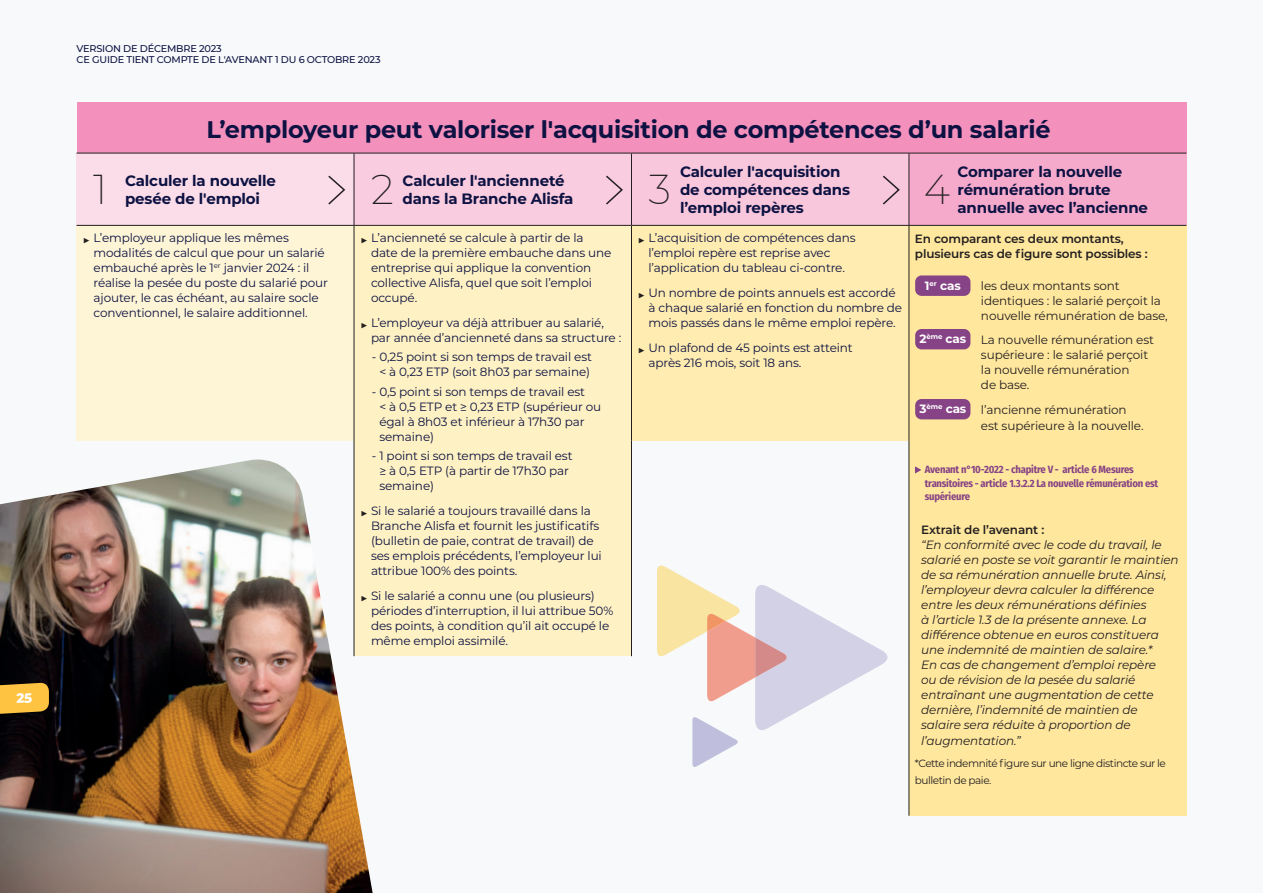
<style>
.page{position:relative;width:1263px;height:893px;background:#f7f9fa}
.page>*{position:absolute;margin:0;border:0;box-sizing:border-box;transform-origin:0 0}
.t1{font:200 40.65px "Montserrat";color:#231f20}
.t2{font:700 24px "Montserrat";letter-spacing:-.01em;color:#0d1242}
.t3{font:700 15px/18px "Montserrat";letter-spacing:-.01em;color:#0d1242}
.t4{font:12px/15px "Montserrat";letter-spacing:-.01em;color:#0d1242}
.t5{font:italic 12px/15px "Montserrat";letter-spacing:-.01em;color:#231f20}
.t6{font:12px/15px "Montserrat";letter-spacing:-.01em;color:#231f20}
.t7{font:600 12px/15px "Montserrat";letter-spacing:-.01em;color:#231f20}
.t8{font:700 12px "Montserrat";color:#fff}
.t9{font:700 10.5px/13.5px "Fira Sans Condensed";letter-spacing:-.02em;color:#864385}
.t10{font:10.5px/16.5px "Montserrat";letter-spacing:-.045em;color:#231f20}
.t11{font:500 9.75px/11.2px "Montserrat";letter-spacing:-.02em;color:#0d1242}
.s1{font-size:12.75px;color:#231f20}
.s2{font-weight:700;color:#fff}
</style>
<div class="page">
<img style="left:0;top:459px;width:373px;height:434px">
<svg style="left:657px;top:566px;width:231px;height:201px"></svg>
<div style="left:77px;top:102px;width:1109px;height:51px;background:#f390bc"></div>
<div style="left:77px;top:153px;width:277px;height:72px;background:#fbdce9"></div>
<div style="left:354px;top:153px;width:277px;height:72px;background:#f9ccdf"></div>
<div style="left:631px;top:153px;width:278px;height:72px;background:#f8c7dc"></div>
<div style="left:909px;top:153px;width:277px;height:72px;background:#f5aacc"></div>
<div style="left:77px;top:225px;width:277px;height:216px;background:#fef5d6"></div>
<div style="left:354px;top:225px;width:277px;height:431px;background:#fef1c3"></div>
<div style="left:631px;top:225px;width:278px;height:216px;background:#ffecb0"></div>
<div style="left:909px;top:225px;width:277px;height:591px;background:#ffe79e"></div>
<hr style="left:77px;top:153px;width:277px;height:1px;background:#231f20">
<hr style="left:354px;top:153px;width:277px;height:1px;background:#231f20">
<hr style="left:354px;top:153px;width:1px;height:72px;background:#231f20">
<hr style="left:631px;top:153px;width:278px;height:1px;background:#231f20">
<hr style="left:631px;top:153px;width:1px;height:72px;background:#231f20">
<hr style="left:909px;top:153px;width:277px;height:1px;background:#231f20">
<hr style="left:908px;top:153px;width:1px;height:72px;background:#231f20">
<hr style="left:77px;top:225px;width:277px;height:1px;background:#231f20">
<hr style="left:631px;top:225px;width:278px;height:1px;background:#231f20">
<hr style="left:354px;top:225px;width:277px;height:1px;background:#231f20">
<hr style="left:354px;top:226px;width:1px;height:215px;background:#231f20">
<hr style="left:631px;top:226px;width:1px;height:215px;background:#231f20">
<hr style="left:354px;top:441px;width:1px;height:215px;background:#231f20">
<hr style="left:631px;top:441px;width:1px;height:215px;background:#231f20">
<hr style="left:909px;top:225px;width:277px;height:1px;background:#231f20">
<hr style="left:908px;top:226px;width:1px;height:215px;background:#231f20">
<hr style="left:908px;top:441px;width:1px;height:215px;background:#231f20">
<hr style="left:908px;top:656px;width:1px;height:160px;background:#231f20">
<div style="left:915px;top:275px;width:55px;height:21px;background:#864385;border-radius:6px"></div>
<div style="left:915px;top:329px;width:55px;height:20px;background:#864385;border-radius:6px"></div>
<div style="left:915px;top:399px;width:55px;height:20px;background:#864385;border-radius:6px"></div>
<svg style="left:915px;top:466px;width:6px;height:7px"></svg>
<svg style="left:328px;top:175px;width:18px;height:30px"></svg>
<svg style="left:606px;top:175px;width:17px;height:30px"></svg>
<svg style="left:883px;top:175px;width:17px;height:30px"></svg>
<svg style="left:0;top:682px;width:49px;height:34px;background:#d1a035"></svg>
<p class="t11" style="left:77px;top:42px;width:306px">VERSION DE DÉCEMBRE 2023<br>CE GUIDE TIENT COMPTE DE L'AVENANT 1 DU 6 OCTOBRE 2023</p>
<h2 class="t2" style="left:206px;top:112px;width:846px">L’employeur peut valoriser l'acquisition de compétences d’un salarié</h2>
<p class="t3" style="left:125px;top:171px;width:153px">Calculer la nouvelle pesée de l'emploi</p>
<p class="t3" style="left:402px;top:171px;width:172px">Calculer l'ancienneté dans la Branche Alisfa</p>
<p class="t3" style="left:680px;top:162px;width:172px">Calculer l'acquisition de compétences dans l’emploi repères</p>
<p class="t3" style="left:957px;top:162px;width:192px">Comparer la nouvelle rémunération brute annuelle avec l’ancienne</p>
<p class="t4" style="left:94px;top:230px;width:236px;text-indent:-11px"><span class="s1">▶</span> L’employeur applique les mêmes modalités de calcul que pour un salarié embauché après le 1<sup>er</sup> janvier 2024 : il réalise la pesée du poste du salarié pour ajouter, le cas échéant, au salaire socle conventionnel, le salaire additionnel.</p>
<p class="t4" style="left:371px;top:230px;width:242px;text-indent:-11px"><span class="s1">▶</span> L’ancienneté se calcule à partir de la date de la première embauche dans une entreprise qui applique la convention collective Alisfa, quel que soit l’emploi occupé.</p>
<p class="t4" style="left:371px;top:315px;width:252px;text-indent:-11px"><span class="s1">▶</span> L’employeur va déjà attribuer au salarié, par année d’ancienneté dans sa structure :</p>
<p class="t4" style="left:372px;top:349px;width:222px;text-align:center">- 0,25 point si son temps de travail est &lt; à 0,23 ETP (soit 8h03 par semaine)</p>
<p class="t4" style="left:379px;top:384px;width:223px;text-indent:-7px">- 0,5 point si son temps de travail est<br>&lt; à 0,5 ETP et ≥ 0,23 ETP (supérieur ou égal à 8h03 et inférieur à 17h30 par semaine)</p>
<p class="t4" style="left:379px;top:448px;width:195px;text-indent:-7px">- 1 point si son temps de travail est ≥ à 0,5 ETP (à partir de 17h30 par semaine)</p>
<p class="t4" style="left:371px;top:503px;width:232px;text-indent:-11px"><span class="s1">▶</span> Si le salarié a toujours travaillé dans la Branche Alisfa et fournit les justificatifs (bulletin de paie, contrat de travail) de ses emplois précédents, l’employeur lui attribue 100% des points.</p>
<p class="t4" style="left:371px;top:588px;width:244px;text-indent:-11px"><span class="s1">▶</span> Si le salarié a connu une (ou plusieurs) périodes d’interruption, il lui attribue 50% des points, à condition qu’il ait occupé le même emploi assimilé.</p>
<h1 class="t1" style="left:93px;top:163px;width:16px">1</h1>
<h1 class="t1" style="left:371px;top:163px;width:24px">2</h1>
<h1 class="t1" style="left:648px;top:163px;width:24px">3</h1>
<h1 class="t1" style="left:924px;top:163px;width:28px">4</h1>
<p class="t4" style="left:648px;top:230px;width:209px;text-indent:-11px"><span class="s1">▶</span> L’acquisition de compétences dans l’emploi repère est reprise avec l’application du tableau ci-contre.</p>
<p class="t4" style="left:648px;top:285px;width:255px;text-indent:-11px"><span class="s1">▶</span> Un nombre de points annuels est accordé à chaque salarié en fonction du nombre de mois passés dans le même emploi repère.</p>
<p class="t4" style="left:648px;top:340px;width:206px;text-indent:-11px"><span class="s1">▶</span> Un plafond de 45 points est atteint après 216 mois, soit 18 ans.</p>
<p class="t7" style="left:915px;top:231px;width:234px">En comparant ces deux montants, plusieurs cas de figure sont possibles :</p>
<p class="t8" style="left:925px;top:277px;width:37px">1<sup>er</sup> cas</p>
<p class="t6" style="left:981px;top:278px;width:188px">les deux montants sont identiques : le salarié perçoit la nouvelle rémunération de base,</p>
<p class="t6" style="left:981px;top:331px;width:175px;text-indent:-61px"><span class="s2">2</span><sup>ème</sup> <span class="s2">cas</span> La nouvelle rémunération est supérieure : le salarié perçoit la nouvelle rémunération<br>de base.</p>
<p class="t6" style="left:981px;top:401px;width:164px;line-height:16.5px;text-indent:-62px"><span class="s2">3</span><sup>ème</sup> <span class="s2">cas</span> l’ancienne rémunération est supérieure à la nouvelle.</p>
<p class="t9" style="left:925px;top:462px;width:235px">Avenant n°10-2022 - chapitre V - article 6 Mesures transitoires - article 1.3.2.2 La nouvelle rémunération est supérieure</p>
<p class="t7" style="left:921px;top:521px;width:125px">Extrait de l’avenant :</p>
<p class="t5" style="left:921px;top:537px;width:259px">“En conformité avec le code du travail, le salarié en poste se voit garantir le maintien de sa rémunération annuelle brute. Ainsi, l’employeur devra calculer la différence entre les deux rémunérations définies<br>à l’article 1.3 de la présente annexe. La différence obtenue en euros constituera une indemnité de maintien de salaire.*<br>En cas de changement d’emploi repère<br>ou de révision de la pesée du salarié entraînant une augmentation de cette dernière, l’indemnité de maintien de salaire sera réduite à proportion de</p>
<p class="t5" style="left:921px;top:733px;width:101px">l’augmentation.”</p>
<p class="t10" style="left:915px;top:755px;width:252px">*Cette indemnité figure sur une ligne distincte sur le bulletin de paie.</p>
</div>
